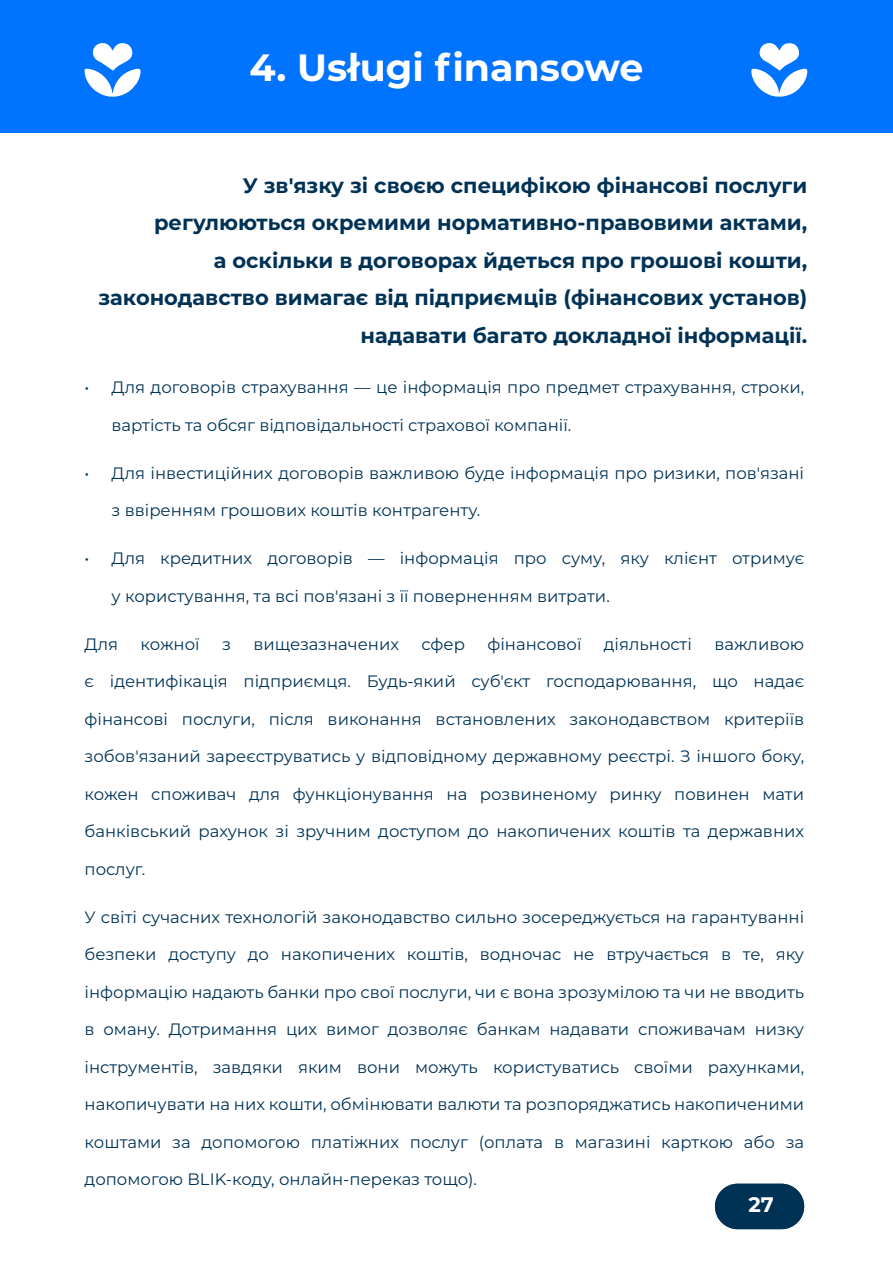
<style>
.page{position:relative;width:893px;height:1263px;background:#fff}
.page>*{position:absolute;margin:0;border:0;box-sizing:border-box;transform-origin:0 0}
.t1{font:700 37.95px "Montserrat";color:#fff}
.t2{font:700 21px/37.5px "Montserrat";color:#003255;text-align:right}
.t3{font:700 21px "Montserrat";color:#fff}
.t4{font:16.5px "Montserrat";color:#003255}
</style>
<div class="page">
<div style="left:715px;top:1184px;width:89px;height:45px;background:#003255;border-radius:23px"></div>
<div style="left:0;top:0;width:893px;height:133px;background:#0073ff"></div>
<svg style="left:85px;top:43px;width:56px;height:54px"></svg>
<svg style="left:751px;top:43px;width:56px;height:54px"></svg>
<h1 class="t1" style="left:250px;top:40px;width:395px">4. Usługi finansowe</h1>
<p class="t2" style="left:98px;top:165px;width:710px">У зв'язку зі своєю специфікою фінансові послуги регулюються окремими нормативно-правовими актами,<br>а оскільки в договорах йдеться про грошові кошти, законодавство вимагає від підприємців (фінансових установ) надавати багато докладної інформації.</p>
<p class="t4" style="left:85px;top:376px;width:721px">• Для договорів страхування — це інформація про предмет страхування, строки,</p>
<p class="t4" style="left:112px;top:413px;width:461px">вартість та обсяг відповідальності страхової компанії.</p>
<p class="t4" style="left:85px;top:461px;width:721px">• Для інвестиційних договорів важливою буде інформація про ризики, пов'язані</p>
<p class="t4" style="left:112px;top:499px;width:370px">з ввіренням грошових коштів контрагенту.</p>
<p class="t4" style="left:85px;top:547px;width:721px">• Для кредитних договорів — інформація про суму, яку клієнт отримує</p>
<p class="t4" style="left:112px;top:584px;width:500px">у користування, та всі пов'язані з її поверненням витрати.</p>
<p class="t4" style="left:85px;top:632px;width:35px">Для</p>
<p class="t4" style="left:141px;top:632px;width:61px">кожної</p>
<p class="t4" style="left:222px;top:632px;width:10px">з</p>
<p class="t4" style="left:253px;top:632px;width:147px">вищезазначених</p>
<p class="t4" style="left:421px;top:632px;width:45px">сфер</p>
<p class="t4" style="left:487px;top:632px;width:95px">фінансової</p>
<p class="t4" style="left:604px;top:632px;width:90px">діяльності</p>
<p class="t4" style="left:714px;top:632px;width:91px">важливою</p>
<p class="t4" style="left:85px;top:670px;width:721px">є ідентифікація підприємця. Будь-який суб'єкт господарювання, що надає</p>
<p class="t4" style="left:85px;top:707px;width:721px">фінансові послуги, після виконання встановлених законодавством критеріїв</p>
<p class="t4" style="left:85px;top:745px;width:721px">зобов'язаний зареєструватись у відповідному державному реєстрі. З іншого боку,</p>
<p class="t4" style="left:85px;top:782px;width:721px">кожен споживач для функціонування на розвиненому ринку повинен мати</p>
<p class="t4" style="left:85px;top:820px;width:721px">банківський рахунок зі зручним доступом до накопичених коштів та державних</p>
<p class="t4" style="left:85px;top:857px;width:62px">послуг.</p>
<p class="t4" style="left:85px;top:905px;width:721px">У світі сучасних технологій законодавство сильно зосереджується на гарантуванні</p>
<p class="t4" style="left:85px;top:943px;width:721px">безпеки доступу до накопичених коштів, водночас не втручається в те, яку</p>
<p class="t4" style="left:85px;top:980px;width:721px">інформацію надають банки про свої послуги, чи є вона зрозумілою та чи не вводить</p>
<p class="t4" style="left:85px;top:1018px;width:721px">в оману. Дотримання цих вимог дозволяє банкам надавати споживачам низку</p>
<p class="t4" style="left:85px;top:1055px;width:721px">інструментів, завдяки яким вони можуть користуватись своїми рахунками,</p>
<p class="t4" style="left:85px;top:1093px;width:721px">накопичувати на них кошти, обмінювати валюти та розпоряджатись накопиченими</p>
<p class="t4" style="left:85px;top:1130px;width:721px">коштами за допомогою платіжних послуг (оплата в магазині карткою або за</p>
<p class="t4" style="left:85px;top:1168px;width:394px">допомогою BLIK-коду, онлайн-переказ тощо).</p>
<p class="t3" style="left:748px;top:1190px;width:27px">2 78</p>
</div>
